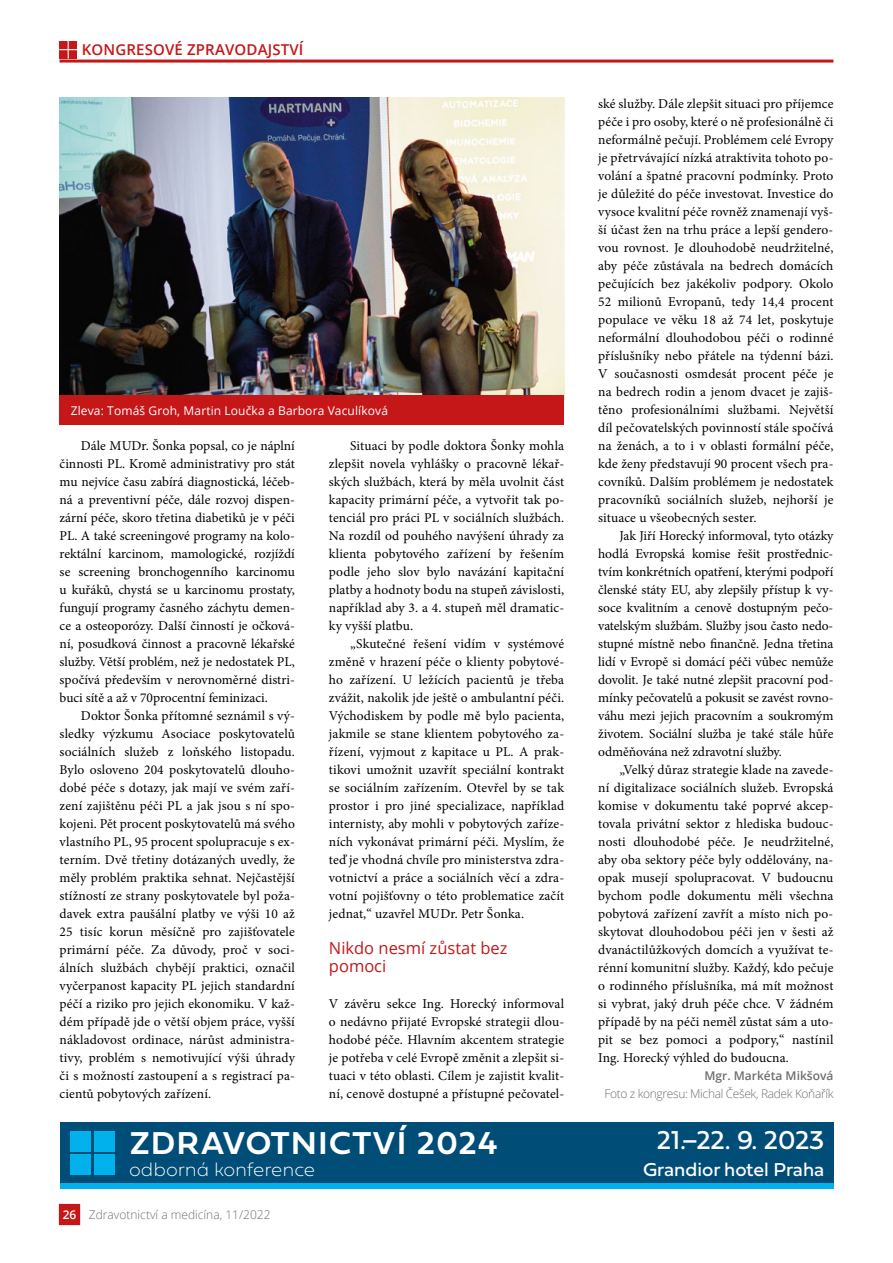
<style>
.page{position:relative;width:893px;height:1263px;background:#fff}
.page>*{position:absolute;margin:0;border:0;box-sizing:border-box;transform-origin:0 0}
.t1{font:600 33px "Fieldwork Geo";letter-spacing:.05em;color:#fff}
.t2{font:27px "Fieldwork Hum";color:#fff}
.t3{font:19.5px "Fieldwork Hum";color:#fff}
.t4{font:19.5px "Fieldwork Geo Hair";color:#fff}
.t5{font:16.5px/18px "Open Sans";color:#c51718}
.t6{font:600 15px "Open Sans";letter-spacing:.01em;color:#c51718}
.t7{font:13.5px/18px "Minion Pro";letter-spacing:.005em;color:#000;text-align:justify}
.t8{font:12px "Open Sans";letter-spacing:.01em;color:#fff}
.t9{font:300 12px "Open Sans";letter-spacing:-.03em;color:#706f6f}
.t10{font:300 12px "Open Sans";color:#706f6f}
.t11{font:600 12px "Open Sans";color:#706f6f}
.s1{font-weight:600;color:#fff}
</style>
<div class="page">
<div style="left:59px;top:1204px;width:21px;height:21px;background:#c51718"></div>
<hr style="left:60px;top:60px;width:773px;height:3px;background:#c51718">
<svg style="left:59px;top:41px;width:18px;height:18px"></svg>
<img style="left:59px;top:98px;width:505px;height:302px">
<div style="left:60px;top:395px;width:504px;height:30px;background:#c51718"></div>
<div style="left:60px;top:1122px;width:773px;height:64px;background:#004d77"></div>
<div style="left:70px;top:1154px;width:21px;height:21px;background:#00b1eb"></div>
<div style="left:94px;top:1154px;width:20px;height:21px;background:#00b1eb"></div>
<div style="left:70px;top:1131px;width:21px;height:20px;background:#00b1eb"></div>
<div style="left:94px;top:1131px;width:20px;height:20px;background:#00b1eb"></div>
<div style="left:60px;top:1183px;width:773px;height:6px;background:#00b1eb"></div>
<p class="t6" style="left:82px;top:39px;width:223px">KONGRESOVÉ ZPRAVODAJSTVÍ</p>
<p class="t8" style="left:71px;top:402px;width:319px">Zleva: Tomáš Groh, Martin Loučka a Barbora Vaculíková</p>
<p class="t7" style="left:60px;top:437px;width:237px;text-indent:21px">Dále MUDr. Šonka popsal, co je náplní činnosti PL. Kromě administrativy pro stát mu nejvíce času zabírá diagnostická, léčeb&shy;ná a preventivní péče, dále rozvoj dispen&shy;zární péče, skoro třetina diabetiků je v péči PL. A také screeningové programy na kolo&shy;rektální karcinom, mamologické, rozjíždí se screening bronchogenního karcinomu u kuřáků, chystá se u karcinomu prostaty, fungují programy časného záchytu demen&shy;ce a osteoporózy. Další činností je očková&shy;ní, posudková činnost a pracovně lékařské služby. Větší problém, než je nedostatek PL, spočívá především v nerovnoměrné distri&shy;buci sítě a až v 70procentní feminizaci.</p>
<p class="t7" style="left:60px;top:707px;width:237px;text-indent:21px">Doktor Šonka přítomné seznámil s vý&shy;sledky výzkumu Asociace poskytovatelů sociálních služeb z loňského listopadu.<br>Bylo osloveno 204 poskytovatelů dlouho&shy;dobé péče s dotazy, jak mají ve svém zaří&shy;zení zajištěnu péči PL a jak jsou s ní spo&shy;kojeni. Pět procent poskytovatelů má svého vlastního PL, 95 procent spolupracuje s ex&shy;terním. Dvě třetiny dotázaných uvedly, že měly problém praktika sehnat. Nejčastější stížností ze strany poskytovatele byl poža&shy;davek extra paušální platby ve výši 10 až 25 tisíc korun měsíčně pro zajišťovatele primární péče. Za důvody, proč v soci&shy;álních službách chybějí praktici, označil vyčerpanost kapacity PL jejich standardní péčí a riziko pro jejich ekonomiku. V kaž&shy;dém případě jde o větší objem práce, vyšší nákladovost ordinace, nárůst administra&shy;tivy, problém s nemotivující výši úhrady či s možností zastoupení a s registrací pa&shy;cientů pobytových zařízení.</p>
<p class="t7" style="left:329px;top:437px;width:237px;text-indent:21px">Situaci by podle doktora Šonky mohla zlepšit novela vyhlášky o pracovně lékař&shy;ských službách, která by měla uvolnit část kapacity primární péče, a vytvořit tak po&shy;tenciál pro práci PL v sociálních službách.<br>Na rozdíl od pouhého navýšení úhrady za klienta pobytového zařízení by řešením podle jeho slov bylo navázání kapitační platby a hodnoty bodu na stupeň závislosti, například aby 3. a 4. stupeň měl dramatic&shy;ky vyšší platbu.</p>
<p class="t7" style="left:329px;top:635px;width:237px;text-indent:21px">„Skutečné řešení vidím v systémové změně v hrazení péče o klienty pobytové&shy;ho zařízení. U ležících pacientů je třeba zvážit, nakolik jde ještě o ambulantní péči.<br>Východiskem by podle mě bylo pacienta, jakmile se stane klientem pobytového za&shy;řízení, vyjmout z kapitace u PL. A prak&shy;tikovi umožnit uzavřít speciální kontrakt se sociálním zařízením. Otevřel by se tak prostor i pro jiné specializace, například internisty, aby mohli v pobytových zaříze&shy;ních vykonávat primární péči. Myslím, že teď je vhodná chvíle pro ministerstva zdra&shy;votnictví a práce a sociálních věcí a zdra&shy;votní pojišťovny o této problematice začít jednat,“ uzavřel MUDr. Petr Šonka.</p>
<p class="t5" style="left:329px;top:939px;width:180px">Nikdo nesmí zůstat bez pomoci</p>
<p class="t7" style="left:329px;top:995px;width:237px">V závěru sekce Ing. Horecký informoval o nedávno přijaté Evropské strategii dlou&shy;hodobé péče. Hlavním akcentem strategie je potřeba v celé Evropě změnit a zlepšit si&shy;tuaci v této oblasti. Cílem je zajistit kvalit&shy;ní, cenově dostupné a přístupné pečovatel-</p>
<p class="t7" style="left:598px;top:95px;width:237px">ské služby. Dále zlepšit situaci pro příjemce péče i pro osoby, které o ně profesionálně či neformálně pečují. Problémem celé Evropy je přetrvávající nízká atraktivita tohoto po&shy;volání a špatné pracovní podmínky. Proto je důležité do péče investovat. Investice do vysoce kvalitní péče rovněž znamenají vyš&shy;ší účast žen na trhu práce a lepší gendero&shy;vou rovnost. Je dlouhodobě neudržitelné, aby péče zůstávala na bedrech domácích pečujících bez jakékoliv podpory. Okolo 52 milionů Evropanů, tedy 14,4 procent populace ve věku 18 až 74 let, poskytuje neformální dlouhodobou péči o rodinné příslušníky nebo přátele na týdenní bázi.<br>V současnosti osmdesát procent péče je na bedrech rodin a jenom dvacet je zajiš&shy;těno profesionálními službami. Největší díl pečovatelských povinností stále spočívá na ženách, a to i v oblasti formální péče, kde ženy představují 90 procent všech pra&shy;covníků. Dalším problémem je nedostatek pracovníků sociálních služeb, nejhorší je situace u všeobecných sester.</p>
<p class="t7" style="left:598px;top:527px;width:237px;text-indent:21px">Jak Jiří Horecký informoval, tyto otázky hodlá Evropská komise řešit prostřednic&shy;tvím konkrétních opatření, kterými podpoří členské státy EU, aby zlepšily přístup k vy&shy;soce kvalitním a cenově dostupným pečo&shy;vatelským službám. Služby jsou často nedo&shy;stupné místně nebo finančně. Jedna třetina lidí v Evropě si domácí péči vůbec nemůže dovolit. Je také nutné zlepšit pracovní pod&shy;mínky pečovatelů a pokusit se zavést rovno&shy;váhu mezi jejich pracovním a soukromým životem. Sociální služba je také stále hůře odměňována než zdravotní služby.</p>
<p class="t7" style="left:598px;top:761px;width:237px;text-indent:21px">„Velký důraz strategie klade na zavede&shy;ní digitalizace sociálních služeb. Evropská komise v dokumentu také poprvé akcep&shy;tovala privátní sektor z hlediska budouc&shy;nosti dlouhodobé péče. Je neudržitelné, aby oba sektory péče byly oddělovány, na&shy;opak musejí spolupracovat. V budoucnu bychom podle dokumentu měli všechna pobytová zařízení zavřít a místo nich po&shy;skytovat dlouhodobou péči jen v šesti až dvanáctilůžkových domcích a využívat te&shy;rénní komunitní služby. Každý, kdo pečuje o rodinného příslušníka, má mít možnost si vybrat, jaký druh péče chce. V žádném případě by na péči neměl zůstat sám a uto&shy;pit se bez pomoci a podpory,“ nastínil Ing. Horecký výhled do budoucna.</p>
<p class="t11" style="left:704px;top:1067px;width:130px">Mgr. Markéta Mikšová</p>
<p class="t9" style="left:604px;top:1085px;width:231px">Foto z kongresu: Michal Češek, Radek Koňařík</p>
<h1 class="t1" style="left:130px;top:1117px;width:369px">ZDRAVOTNICTVÍ 2024</h1>
<h2 class="t2" style="left:657px;top:1118px;width:169px">21.–22. 9. 2023</h2>
<h3 class="t4" style="left:129px;top:1154px;width:188px">odborná konference</h3>
<h3 class="t3" style="left:643px;top:1154px;width:183px">Grandior hotel Praha</h3>
<p class="t10" style="left:63px;top:1206px;width:209px"><span class="s1">26</span> Zdravotnictví a medicína, 11/2022</p>
</div>
